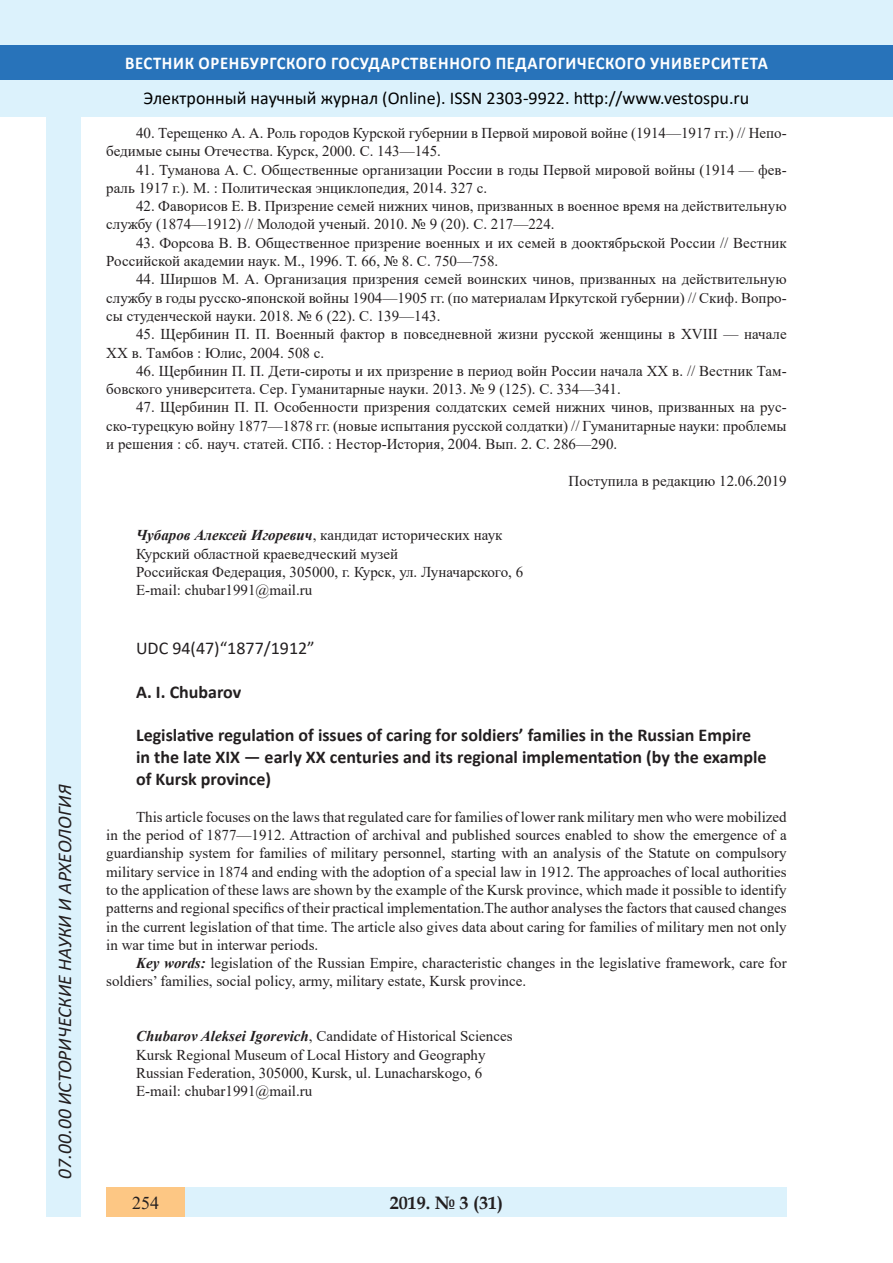
<style>
.page{position:relative;width:893px;height:1263px;background:#fff}
.page>*{position:absolute;margin:0;border:0;box-sizing:border-box;transform-origin:0 0}
.t1{font:italic 19.5px "Calibri";color:#231f20}
.Заголовок_2{font:700 18px "Calibri";color:#231f20}
.t2{font:18px "Calibri";color:#000}
.t3{font:700 18px "Calibri";letter-spacing:.04em;color:#fff;scale:.93 1}
.Заголовок_2-2{font:18px "Calibri";color:#231f20}
.t4{font:700 18px "Book Antiqua";color:#231f20}
.t5{font:18px "Times New Roman";color:#231f20}
.литература{font:15px/18.3px "Times New Roman";color:#231f20}
.s1{font-weight:700;font-style:italic}
</style>
<div class="page">
<div style="left:0;top:0;width:893px;height:116px;background:#dcf2fc"></div>
<div style="left:0;top:45px;width:893px;height:34px;background:#2873ba"></div>
<div style="left:106px;top:1188px;width:681px;height:29px;background:#dcf2fc"></div>
<div style="left:106px;top:1188px;width:79px;height:29px;background:#fdc784"></div>
<div style="left:47px;top:116px;width:34px;height:1101px;background:#dcf2fc"></div>
<h1 class="t1" style="left:51px;top:1179px;width:395px;rotate:-90deg">07.00.00 ИСТОРИЧЕСКИЕ НАУКИ И АРХЕОЛОГИЯ</h1>
<h1 class="t1" style="left:51px;top:1105px;width:206px;rotate:-90deg">БИОЛОГИЧЕСКИЕ НАУКИ</h1>
<h1 class="t1" style="left:51px;top:1169px;width:11px;rotate:-90deg">3</h1>
<p class="t3" style="left:125px;top:50px;width:693px">ВЕСТНИК ОРЕНБУРГСКОГО ГОСУДАРСТВЕННОГО ПЕДАГОГИЧЕСКОГО УНИВЕРСИТЕТА</p>
<p class="t2" style="left:144px;top:85px;width:607px">Электронный научный журнал (Online). ISSN 2303-9922. http://www.vestospu.ru</p>
<p class="t2" style="left:583px;top:85px;width:13px">t</p>
<p class="t2" style="left:583px;top:85px;width:13px">t</p>
<p class="литература" style="left:106px;top:123px;width:682px;text-indent:30px">40. Терещенко А. А. Роль городов Курской губернии в Первой мировой войне (1914—1917 гг.) // Непо&shy;бедимые сыны Отечества. Курск, 2000. С. 143—145.</p>
<p class="литература" style="left:106px;top:160px;width:682px;text-indent:30px">41. Туманова А. С. Общественные организации России в годы Первой мировой войны (1914 — фев&shy;раль 1917 г.). М. : Политическая энциклопедия, 2014. 327 с.</p>
<p class="литература" style="left:106px;top:196px;width:682px;text-indent:30px">42. Фаворисов Е. В. Призрение семей нижних чинов, призванных в военное время на действительную службу (1874—1912) // Молодой ученый. 2010. № 9 (20). С. 217—224.</p>
<p class="литература" style="left:106px;top:233px;width:682px;text-indent:30px">43. Форсова В. В. Общественное призрение военных и их семей в дооктябрьской России // Вестник<br>Российской академии наук. М., 1996. Т. 66, № 8. С. 750—758.</p>
<p class="литература" style="left:106px;top:270px;width:682px;text-align:justify;text-indent:30px">44. Ширшов М. А. Организация призрения семей воинских чинов, призванных на действительную службу в годы русско-японской войны 1904—1905 гг. (по материалам Иркутской губернии) // Скиф. Вопро&shy;сы студенческой науки. 2018. № 6 (22). С. 139—143.</p>
<p class="литература" style="left:106px;top:325px;width:682px;text-indent:30px">45. Щербинин П. П. Военный фактор в повседневной жизни русской женщины в XVIII — начале<br>XX в. Тамбов : Юлис, 2004. 508 с.</p>
<p class="литература" style="left:106px;top:361px;width:682px;text-indent:30px">46. Щербинин П. П. Дети-сироты и их призрение в период войн России начала ХХ в. // Вестник Там&shy;бовского университета. Сер. Гуманитарные науки. 2013. № 9 (125). С. 334—341.</p>
<p class="литература" style="left:106px;top:398px;width:682px;text-align:justify;text-indent:30px">47. Щербинин П. П. Особенности призрения солдатских семей нижних чинов, призванных на рус&shy;ско-турецкую войну 1877—1878 гг. (новые испытания русской солдатки) // Гуманитарные науки: проблемы и решения : сб. науч. статей. СПб. : Нестор-История, 2004. Вып. 2. С. 286—290.</p>
<p class="литература" style="left:569px;top:471px;width:220px">Поступила в редакцию 12.06.2019</p>
<p class="литература" style="left:136px;top:526px;width:368px"><span class="s1">Чубаров Алексей Игоревич</span>, кандидат исторических наук</p>
<p class="литература" style="left:136px;top:544px;width:264px">Курский областной краеведческий музей</p>
<p class="литература" style="left:136px;top:562px;width:389px">Российская Федерация, 305000, г. Курск, ул. Луначарского, 6</p>
<p class="литература" style="left:136px;top:581px;width:178px">E-mail: chubar1991@mail.ru</p>
<p class="Заголовок_2-2" style="left:136px;top:635px;width:180px">UDС 94(47)“1877/1912”</p>
<p class="Заголовок_2" style="left:136px;top:679px;width:107px">A. I. Chubarov</p>
<p class="Заголовок_2" style="left:136px;top:723px;width:617px">Legislative regulation of issues of caring for soldiers’ families in the Russian Empire</p>
<p class="Заголовок_2" style="left:136px;top:745px;width:632px">in the late XIX — early XX centuries and its regional implementation (by the example</p>
<p class="Заголовок_2" style="left:136px;top:766px;width:137px">of Kursk province)</p>
<p class="литература" style="left:106px;top:807px;width:682px;text-align:justify;text-indent:30px">This article focuses on the laws that regulated care for families of lower rank military men who were mobilized in the period of 1877—1912. Attraction of archival and published sources enabled to show the emergence of a guardianship system for families of military personnel, starting with an analysis of the Statute on compulsory military service in 1874 and ending with the adoption of a special law in 1912. The approaches of local authorities to the application of these laws are shown by the example of the Kursk province, which made it possible to identify patterns and regional specifics of their practical implementation.The author analyses the factors that caused changes in the current legislation of that time. The article also gives data about caring for families of military men not only in war time but in interwar periods.</p>
<p class="литература" style="left:106px;top:953px;width:682px;text-indent:30px"><span class="s1">Key words:</span> legislation of the Russian Empire, characteristic changes in the legislative framework, care for soldiers’ families, social policy, army, military estate, Kursk province.</p>
<p class="литература" style="left:136px;top:1027px;width:378px"><span class="s1">Chubarov Aleksei Igorevich</span>, Candidate of Historical Sciences</p>
<p class="литература" style="left:136px;top:1045px;width:351px">Kursk Regional Museum of Local History and Geography</p>
<p class="литература" style="left:136px;top:1063px;width:348px">Russian Federation, 305000, Kursk, ul. Lunacharskogo, 6</p>
<p class="литература" style="left:136px;top:1081px;width:178px">E-mail: chubar1991@mail.ru</p>
<p class="t4" style="left:390px;top:1190px;width:115px">2019. № 3 (31)</p>
<p class="t5" style="left:132px;top:1190px;width:28px">254</p>
<p class="t4" style="left:460px;top:1190px;width:39px">2 6</p>
<p class="t4" style="left:417px;top:1190px;width:10px">8</p>
<p class="t4" style="left:460px;top:1190px;width:39px">1 25</p>
</div>
